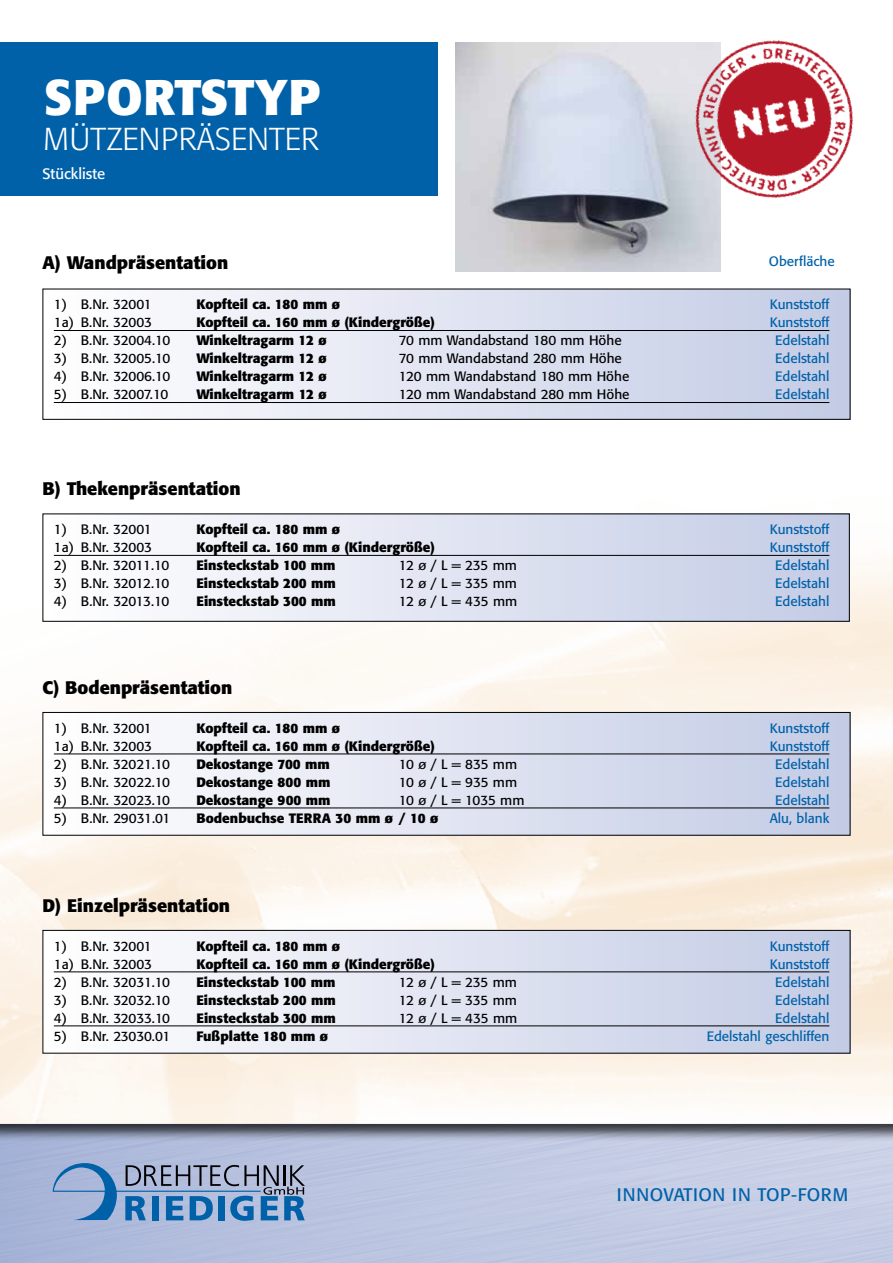
<style>
.page{position:relative;width:893px;height:1263px;background:#fff}
.page>*{position:absolute;margin:0;border:0;box-sizing:border-box;transform-origin:0 0}
.t1{font:700 49.5px "Formata";letter-spacing:.02em;color:#fff}
.t2{font:300 31.35px "Formata";color:#fff}
.t3{font:700 18px "Formata";color:#000}
.t4{font:18px "Formata";letter-spacing:.01em;color:#0061a9}
.t5{font:15px "Formata";color:#fff}
.t6{font:700 13.5px "Formata";color:#000}
.t7{font:13.5px "Formata";color:#000}
.t8{font:13.5px "Formata";color:#0061a9}
.t9{font:13.5px "Formata";letter-spacing:-.02em;color:#000}
.t10{font:13.5px "Formata";letter-spacing:-.03em;color:#000}
</style>
<div class="page">
<img style="left:0;top:271px;width:893px;height:852px">
<div style="left:0;top:43px;width:437px;height:153px;background:#0061a9"></div>
<div style="left:43px;top:289px;width:807px;height:130px;background:linear-gradient(to right,#fff,#c3cbe5)"></div>
<div style="left:43px;top:289px;width:807px;height:131px;border:1px solid #000"></div>
<hr style="left:54px;top:330px;width:775px;height:1px;background:#000">
<hr style="left:54px;top:402px;width:775px;height:1px;background:#000">
<img style="left:455px;top:43px;width:266px;height:228px">
<img style="left:668px;top:40px;width:185px;height:186px">
<div style="left:43px;top:514px;width:806px;height:107px;background:linear-gradient(to right,#fffeff,#c3cbe5)"></div>
<div style="left:43px;top:513px;width:807px;height:109px;border:1px solid #000"></div>
<svg style="left:45px;top:714px;width:803px;height:120px"></svg>
<div style="left:43px;top:712px;width:807px;height:124px;border:1px solid #000"></div>
<svg style="left:45px;top:932px;width:803px;height:119px"></svg>
<div style="left:43px;top:930px;width:807px;height:123px;border:1px solid #000"></div>
<hr style="left:54px;top:555px;width:775px;height:1px;background:#000">
<hr style="left:54px;top:753px;width:775px;height:1px;background:#000">
<hr style="left:54px;top:807px;width:775px;height:1px;background:#000">
<hr style="left:54px;top:971px;width:775px;height:1px;background:#000">
<hr style="left:54px;top:1025px;width:775px;height:1px;background:#000">
<div style="left:0;top:1123px;width:893px;height:140px;background:#000;opacity:.75"></div>
<svg style="left:53px;top:1163px;width:252px;height:58px;background:#7696bd"></svg>
<h1 class="t1" style="left:43px;top:67px;width:278px">Sportstyp</h1>
<h2 class="t2" style="left:43px;top:120px;width:277px">MÜTZENPRÄSENTER</h2>
<p class="t5" style="left:43px;top:164px;width:64px">Stückliste</p>
<h3 class="t3" style="left:43px;top:252px;width:187px">A) Wandpräsentation</h3>
<p class="t8" style="left:769px;top:253px;width:67px">Oberfläche</p>
<p class="t7" style="left:54px;top:296px;width:99px">1) B.Nr. 32001</p>
<p class="t6" style="left:196px;top:296px;width:145px">Kopfteil ca. 180 mm ø</p>
<p class="t8" style="left:770px;top:296px;width:61px">Kunststoff</p>
<p class="t7" style="left:54px;top:314px;width:100px">1a) B.Nr. 32003</p>
<p class="t6" style="left:196px;top:314px;width:240px">Kopfteil ca. 160 mm ø (Kindergröße)</p>
<p class="t8" style="left:770px;top:314px;width:61px">Kunststoff</p>
<p class="t7" style="left:54px;top:332px;width:118px">2) B.Nr. 32004.10</p>
<p class="t6" style="left:196px;top:332px;width:132px">Winkeltragarm 12 ø</p>
<p class="t7" style="left:399px;top:332px;width:224px">70 mm Wandabstand 180 mm Höhe</p>
<p class="t8" style="left:775px;top:332px;width:56px">Edelstahl</p>
<p class="t7" style="left:54px;top:350px;width:118px">3) B.Nr. 32005.10</p>
<p class="t6" style="left:196px;top:350px;width:132px">Winkeltragarm 12 ø</p>
<p class="t7" style="left:399px;top:350px;width:225px">70 mm Wandabstand 280 mm Höhe</p>
<p class="t8" style="left:775px;top:350px;width:56px">Edelstahl</p>
<p class="t7" style="left:54px;top:368px;width:118px">4) B.Nr. 32006.10</p>
<p class="t6" style="left:196px;top:368px;width:132px">Winkeltragarm 12 ø</p>
<p class="t7" style="left:399px;top:368px;width:232px">120 mm Wandabstand 180 mm Höhe</p>
<p class="t8" style="left:775px;top:368px;width:56px">Edelstahl</p>
<p class="t9" style="left:54px;top:386px;width:116px">5) B.Nr. 32007.10</p>
<p class="t6" style="left:196px;top:386px;width:132px">Winkeltragarm 12 ø</p>
<p class="t7" style="left:399px;top:386px;width:232px">120 mm Wandabstand 280 mm Höhe</p>
<p class="t8" style="left:775px;top:386px;width:56px">Edelstahl</p>
<h3 class="t3" style="left:43px;top:477px;width:200px">B) Thekenpräsentation</h3>
<p class="t7" style="left:54px;top:521px;width:99px">1) B.Nr. 32001</p>
<p class="t6" style="left:196px;top:521px;width:145px">Kopfteil ca. 180 mm ø</p>
<p class="t8" style="left:770px;top:521px;width:61px">Kunststoff</p>
<p class="t7" style="left:54px;top:539px;width:100px">1a) B.Nr. 32003</p>
<p class="t6" style="left:196px;top:539px;width:240px">Kopfteil ca. 160 mm ø (Kindergröße)</p>
<p class="t8" style="left:770px;top:539px;width:61px">Kunststoff</p>
<p class="t10" style="left:54px;top:557px;width:117px">2) B.Nr. 32011.10</p>
<p class="t6" style="left:196px;top:557px;width:141px">Einsteckstab 100 mm</p>
<p class="t7" style="left:399px;top:557px;width:119px">12 ø / L = 235 mm</p>
<p class="t8" style="left:775px;top:557px;width:56px">Edelstahl</p>
<p class="t10" style="left:54px;top:575px;width:117px">3) B.Nr. 32012.10</p>
<p class="t6" style="left:196px;top:575px;width:141px">Einsteckstab 200 mm</p>
<p class="t7" style="left:399px;top:575px;width:119px">12 ø / L = 335 mm</p>
<p class="t8" style="left:775px;top:575px;width:56px">Edelstahl</p>
<p class="t10" style="left:54px;top:593px;width:117px">4) B.Nr. 32013.10</p>
<p class="t6" style="left:196px;top:593px;width:141px">Einsteckstab 300 mm</p>
<p class="t7" style="left:399px;top:593px;width:120px">12 ø / L = 435 mm</p>
<p class="t8" style="left:775px;top:593px;width:56px">Edelstahl</p>
<h3 class="t3" style="left:43px;top:676px;width:191px">C) Bodenpräsentation</h3>
<p class="t7" style="left:54px;top:720px;width:99px">1) B.Nr. 32001</p>
<p class="t6" style="left:196px;top:719px;width:145px">Kopfteil ca. 180 mm ø</p>
<p class="t8" style="left:770px;top:720px;width:61px">Kunststoff</p>
<p class="t7" style="left:54px;top:738px;width:100px">1a) B.Nr. 32003</p>
<p class="t6" style="left:196px;top:737px;width:240px">Kopfteil ca. 160 mm ø (Kindergröße)</p>
<p class="t8" style="left:770px;top:738px;width:61px">Kunststoff</p>
<p class="t9" style="left:54px;top:756px;width:118px">2) B.Nr. 32021.10</p>
<p class="t6" style="left:196px;top:755px;width:135px">Dekostange 700 mm</p>
<p class="t7" style="left:399px;top:756px;width:120px">10 ø / L = 835 mm</p>
<p class="t8" style="left:775px;top:756px;width:56px">Edelstahl</p>
<p class="t9" style="left:54px;top:774px;width:118px">3) B.Nr. 32022.10</p>
<p class="t6" style="left:196px;top:773px;width:136px">Dekostange 800 mm</p>
<p class="t7" style="left:399px;top:774px;width:120px">10 ø / L = 935 mm</p>
<p class="t8" style="left:775px;top:774px;width:56px">Edelstahl</p>
<p class="t9" style="left:54px;top:792px;width:118px">4) B.Nr. 32023.10</p>
<p class="t6" style="left:196px;top:791px;width:136px">Dekostange 900 mm</p>
<p class="t7" style="left:399px;top:792px;width:127px">10 ø / L = 1035 mm</p>
<p class="t8" style="left:775px;top:792px;width:56px">Edelstahl</p>
<p class="t7" style="left:54px;top:810px;width:118px">5) B.Nr. 29031.01</p>
<p class="t6" style="left:196px;top:809px;width:243px">Bodenbuchse TERRA 30 mm ø / 10 ø</p>
<p class="t8" style="left:770px;top:810px;width:61px">Alu, blank</p>
<h3 class="t3" style="left:43px;top:894px;width:189px">D) Einzelpräsentation</h3>
<p class="t7" style="left:54px;top:938px;width:99px">1) B.Nr. 32001</p>
<p class="t6" style="left:196px;top:937px;width:145px">Kopfteil ca. 180 mm ø</p>
<p class="t8" style="left:770px;top:938px;width:61px">Kunststoff</p>
<p class="t7" style="left:54px;top:956px;width:100px">1a) B.Nr. 32003</p>
<p class="t6" style="left:196px;top:955px;width:240px">Kopfteil ca. 160 mm ø (Kindergröße)</p>
<p class="t8" style="left:770px;top:956px;width:61px">Kunststoff</p>
<p class="t9" style="left:54px;top:974px;width:118px">2) B.Nr. 32031.10</p>
<p class="t6" style="left:196px;top:973px;width:141px">Einsteckstab 100 mm</p>
<p class="t7" style="left:399px;top:974px;width:119px">12 ø / L = 235 mm</p>
<p class="t8" style="left:775px;top:974px;width:56px">Edelstahl</p>
<p class="t9" style="left:54px;top:992px;width:118px">3) B.Nr. 32032.10</p>
<p class="t6" style="left:196px;top:991px;width:141px">Einsteckstab 200 mm</p>
<p class="t7" style="left:399px;top:992px;width:119px">12 ø / L = 335 mm</p>
<p class="t8" style="left:775px;top:992px;width:56px">Edelstahl</p>
<p class="t9" style="left:54px;top:1010px;width:118px">4) B.Nr. 32033.10</p>
<p class="t6" style="left:196px;top:1009px;width:141px">Einsteckstab 300 mm</p>
<p class="t7" style="left:399px;top:1010px;width:120px">12 ø / L = 435 mm</p>
<p class="t8" style="left:775px;top:1010px;width:56px">Edelstahl</p>
<p class="t9" style="left:54px;top:1028px;width:118px">5) B.Nr. 23030.01</p>
<p class="t6" style="left:196px;top:1027px;width:133px">Fußplatte 180 mm ø</p>
<p class="t8" style="left:707px;top:1028px;width:124px">Edelstahl geschliffen</p>
<h3 class="t4" style="left:617px;top:1183px;width:20px">Inno</h3>
<h3 class="t4" style="left:663px;top:1183px;width:22px">vation</h3>
<h3 class="t4" style="left:732px;top:1183px;width:89px">in To p-Form</h3>
</div>
